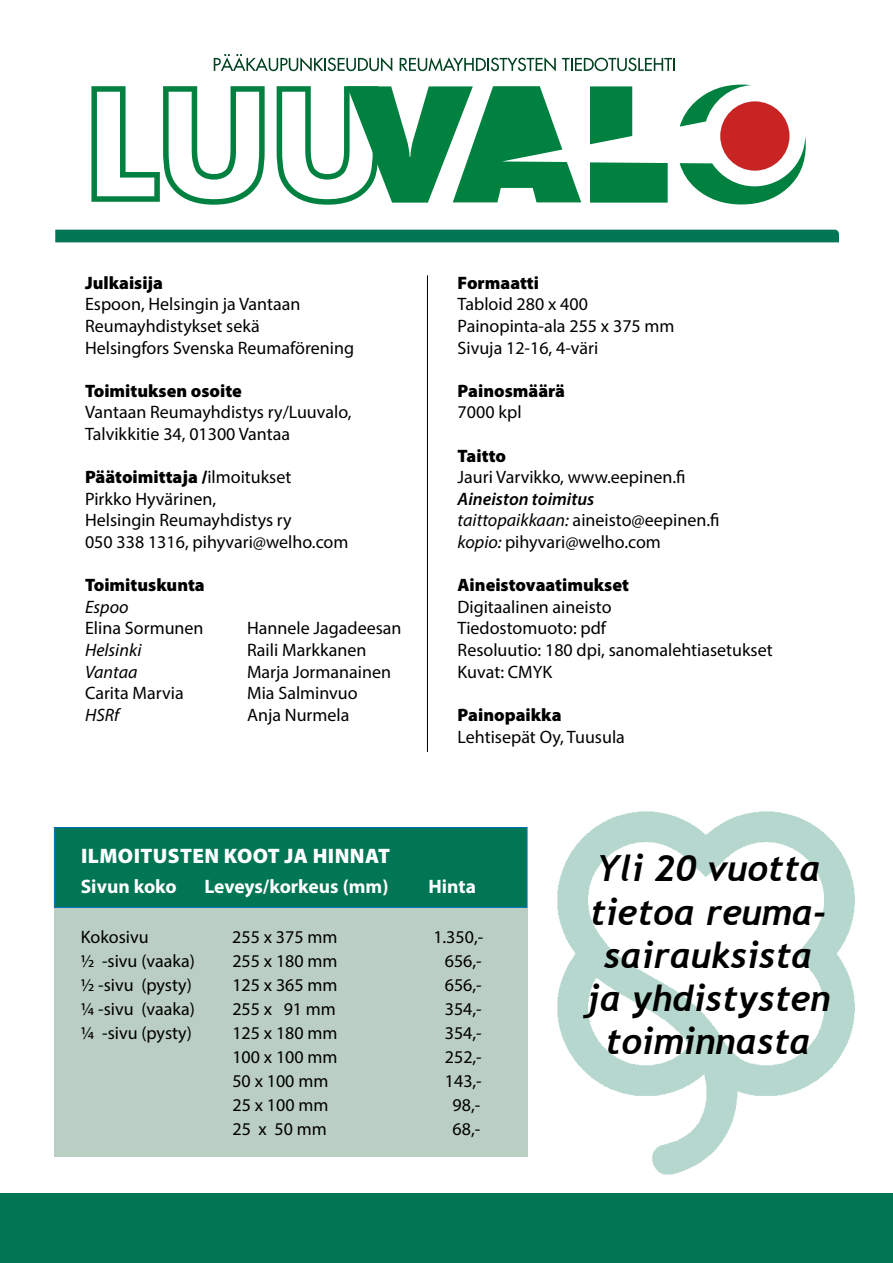
<style>
.page{position:relative;width:893px;height:1263px;background:#fff}
.page>*{position:absolute;margin:0;border:0;box-sizing:border-box;transform-origin:0 0}
.t1{font:italic 700 36px/43.2px "Trebuchet";color:#000;text-align:center}
.t2{font:900 21px "Myriad Pro";letter-spacing:.02em;color:#fff}
.t3{font:700 19.5px "Myriad Pro";color:#fff}
.t4{font:18px/21.6px "Myriad Pro";color:#000}
.t5{font:900 18px "Myriad Pro";color:#000}
.t6{font:italic 18px "Myriad Pro";color:#000}
.s1{font-weight:900}
.s2{font-weight:600;font-style:italic}
.s3{font-style:italic}
</style>
<div class="page">
<img style="left:557px;top:811px;width:298px;height:364px">
<div style="left:54px;top:827px;width:473px;height:330px;background:#bacec4"></div>
<div style="left:54px;top:827px;width:473px;height:81px;background:#007654;border:1px solid #0073bc"></div>
<div style="left:0;top:1193px;width:893px;height:70px;background:#007654"></div>
<hr style="left:427px;top:275px;width:1px;height:477px;background:#000">
<svg style="left:214px;top:54px;width:178px;height:17px"></svg>
<svg style="left:400px;top:57px;width:156px;height:14px"></svg>
<svg style="left:562px;top:58px;width:113px;height:13px"></svg>
<svg style="left:91px;top:86px;width:174px;height:119px"></svg>
<svg style="left:277px;top:86px;width:304px;height:119px"></svg>
<svg style="left:590px;top:86px;width:42px;height:58px;background:#128a4e"></svg>
<div style="left:590px;top:162px;width:78px;height:41px;background:#008140"></div>
<div style="left:720px;top:101px;width:69px;height:70px;background:#c92424;border-radius:50%"></div>
<svg style="left:680px;top:85px;width:71px;height:42px"></svg>
<svg style="left:680px;top:136px;width:126px;height:68px"></svg>
<div style="left:55px;top:230px;width:784px;height:12px;background:#007654"></div>
<p class="t5" style="left:85px;top:271px;width:80px">Julkaisija</p>
<p class="t4" style="left:85px;top:293px;width:271px">Espoon, Helsingin ja Vantaan<br>Reumayhdistykset sekä<br>Helsingfors Svenska Reumaförening</p>
<p class="t5" style="left:85px;top:379px;width:158px">Toimituksen osoite</p>
<p class="t4" style="left:85px;top:401px;width:268px">Vantaan Reumayhdistys ry/Luuvalo,<br>Talvikkitie 34, 01300 Vantaa</p>
<p class="t4" style="left:85px;top:466px;width:265px"><span class="s1">Päätoimittaja /</span>ilmoitukset<br>Pirkko Hyvärinen,<br>Helsingin Reumayhdistys ry<br>050 338 1316, pihyvari@welho.com</p>
<p class="t5" style="left:85px;top:573px;width:121px">Toimituskunta</p>
<p class="t6" style="left:85px;top:596px;width:45px">Espoo</p>
<p class="t4" style="left:85px;top:617px;width:120px">Elina Sormunen</p>
<p class="t4" style="left:247px;top:617px;width:156px">Hannele Jagadeesan</p>
<p class="t6" style="left:85px;top:639px;width:58px">Helsinki</p>
<p class="t4" style="left:247px;top:639px;width:121px">Raili Markkanen</p>
<p class="t6" style="left:85px;top:660px;width:54px">Vantaa</p>
<p class="t4" style="left:247px;top:660px;width:146px">Marja Jormanainen</p>
<p class="t4" style="left:85px;top:682px;width:100px">Carita Marvia</p>
<p class="t4" style="left:247px;top:682px;width:112px">Mia Salminvuo</p>
<p class="t6" style="left:85px;top:704px;width:36px">HSRf</p>
<p class="t4" style="left:247px;top:704px;width:104px">Anja Nurmela</p>
<p class="t5" style="left:458px;top:271px;width:83px">Formaatti</p>
<p class="t4" style="left:458px;top:293px;width:219px">Tabloid 280 x 400<br>Painopinta-ala 255 x 375 mm<br>Sivuja 12-16, 4-väri</p>
<p class="t5" style="left:458px;top:379px;width:109px">Painosmäärä</p>
<p class="t4" style="left:458px;top:401px;width:65px">7000 kpl</p>
<p class="t5" style="left:458px;top:444px;width:50px">Taitto</p>
<p class="t4" style="left:458px;top:466px;width:229px">Jauri Varvikko, www.eepinen.fi</p>
<p class="t4" style="left:458px;top:488px;width:263px"><span class="s2">Aineiston toimitus<br></span><span class="s3">taittopaikkaan:</span> aineisto@eepinen.fi <span class="s3">kopio:</span> pihyvari@welho.com</p>
<p class="t5" style="left:458px;top:573px;width:173px">Aineistovaatimukset</p>
<p class="t4" style="left:458px;top:596px;width:317px">Digitaalinen aineisto<br>Tiedostomuoto: pdf<br>Resoluutio: 180 dpi, sanomalehtiasetukset<br>Kuvat: CMYK</p>
<p class="t5" style="left:458px;top:703px;width:105px">Painopaikka</p>
<p class="t4" style="left:458px;top:725px;width:169px">Lehtisepät Oy, Tuusula</p>
<p class="t2" style="left:81px;top:842px;width:310px">ILMOITUSTEN KOOT JA HINNAT</p>
<p class="t3" style="left:81px;top:873px;width:98px">Sivun koko</p>
<p class="t3" style="left:204px;top:873px;width:186px">Leveys/korkeus (mm)</p>
<p class="t3" style="left:428px;top:873px;width:49px">Hinta</p>
<p class="t4" style="left:81px;top:926px;width:69px">Kokosivu</p>
<p class="t4" style="left:232px;top:926px;width:107px">255 x 375 mm</p>
<p class="t4" style="left:433px;top:926px;width:51px">1.350,-</p>
<p class="t4" style="left:81px;top:950px;width:116px">½ -sivu (vaaka)</p>
<p class="t4" style="left:232px;top:950px;width:107px">255 x 180 mm</p>
<p class="t4" style="left:445px;top:950px;width:38px">656,-</p>
<p class="t4" style="left:81px;top:974px;width:112px">½ -sivu (pysty)</p>
<p class="t4" style="left:232px;top:974px;width:107px">125 x 365 mm</p>
<p class="t4" style="left:445px;top:974px;width:38px">656,-</p>
<p class="t4" style="left:81px;top:998px;width:116px">¼ -sivu (vaaka)</p>
<p class="t4" style="left:232px;top:998px;width:105px">255 x 91 mm</p>
<p class="t4" style="left:445px;top:998px;width:38px">354,-</p>
<p class="t4" style="left:81px;top:1022px;width:112px">¼ -sivu (pysty)</p>
<p class="t4" style="left:232px;top:1022px;width:107px">125 x 180 mm</p>
<p class="t4" style="left:445px;top:1022px;width:38px">354,-</p>
<p class="t4" style="left:232px;top:1046px;width:107px">100 x 100 mm</p>
<p class="t4" style="left:445px;top:1046px;width:38px">252,-</p>
<p class="t4" style="left:232px;top:1070px;width:97px">50 x 100 mm</p>
<p class="t4" style="left:445px;top:1070px;width:38px">143,-</p>
<p class="t4" style="left:232px;top:1094px;width:97px">25 x 100 mm</p>
<p class="t4" style="left:453px;top:1094px;width:29px">98,-</p>
<p class="t4" style="left:232px;top:1118px;width:96px">25 x 50 mm</p>
<p class="t4" style="left:453px;top:1118px;width:29px">68,-</p>
<h1 class="t1" style="left:586px;top:847px;width:246px">Yli 20 vuotta tietoa reuma&shy;sairauksista ja yhdistysten toiminnasta</h1>
</div>
